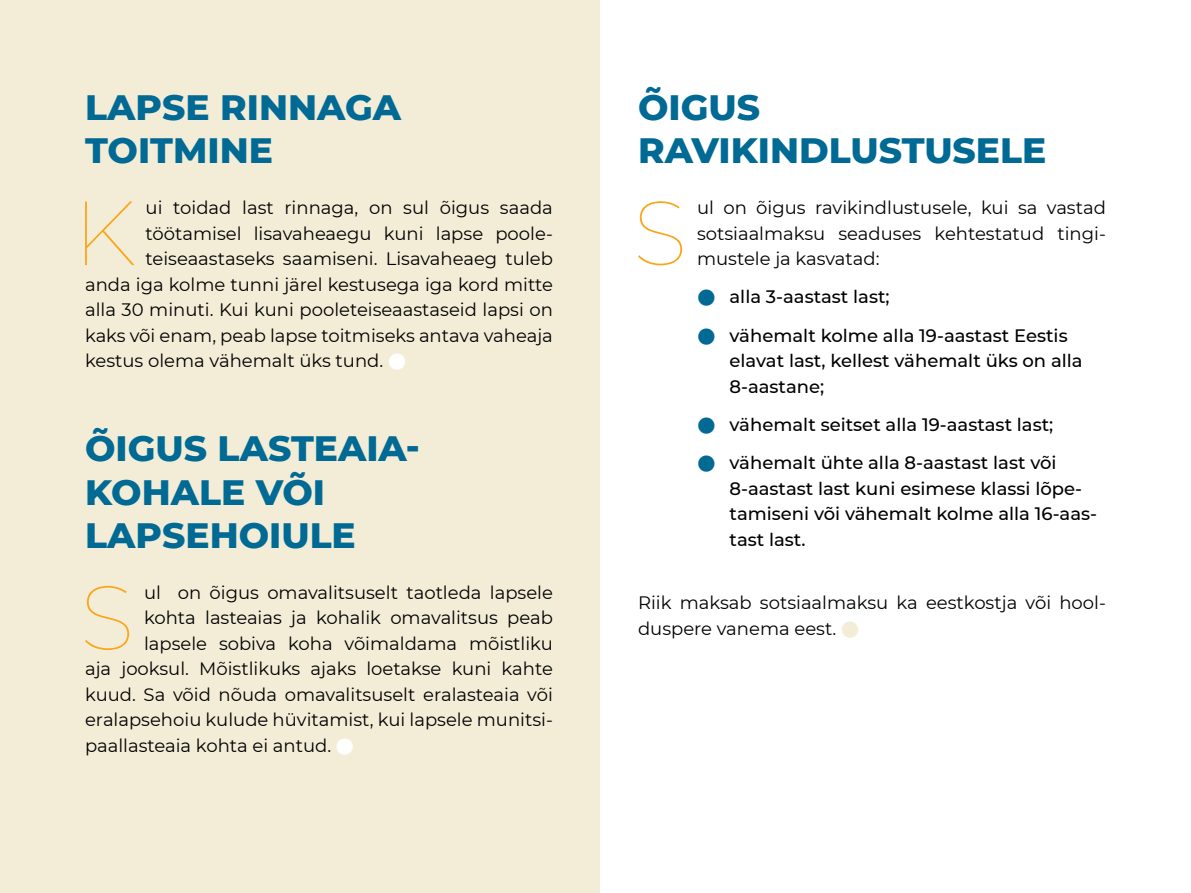
<style>
.page{position:relative;width:1191px;height:893px;background:#fff}
.page>*{position:absolute;margin:0;border:0;box-sizing:border-box;transform-origin:0 0}
.t1{font:100 90.9px "Montserrat";color:#faa61a}
.t2{font:800 36px/43.2px "Montserrat";color:#016a94}
.t3{font:18px/25.5px "Montserrat";color:#000;text-align:justify}
.t4{font:500 18px/25.5px "Montserrat";color:#000}
.s1{color:#f3edd7}
.s2{font-family:"Core Sans N Condensed";font-weight:700;color:#fff}
.s3{color:#fff}
.s4{font-family:"Core Sans N Condensed";font-weight:700;color:#016a94}
.s5{font-family:"Core Sans N Condensed";font-weight:700;color:#f3edd7}
</style>
<div class="page">
<div style="left:0;top:0;width:600px;height:893px;background:#f3edd7"></div>
<h2 class="t2" style="left:85px;top:84px;width:317px">LAPSE RINNAGA<br>TOITMINE</h2>
<h1 class="t1" style="left:73px;top:172px;width:82px">K<span class="s1">I</span></h1>
<p class="t3" style="left:146px;top:194px;width:409px">ui toidad last rinnaga, on sul õigus saada</p>
<p class="t3" style="left:146px;top:220px;width:409px">töötamisel lisavaheaegu kuni lapse poole-</p>
<p class="t3" style="left:146px;top:245px;width:409px">teiseaastaseks saamiseni. Lisavaheaeg tuleb</p>
<p class="t3" style="left:85px;top:271px;width:469px">anda iga kolme tunni järel kestusega iga kord mitte</p>
<p class="t3" style="left:85px;top:296px;width:469px">alla 30 minuti. Kui kuni pooleteiseaastaseid lapsi on</p>
<p class="t3" style="left:85px;top:322px;width:469px">kaks või enam, peab lapse toitmiseks antava vaheaja</p>
<p class="t3" style="left:85px;top:347px;width:322px">kestus olema vähemalt üks tund. <span class="s2">●</span></p>
<h2 class="t2" style="left:85px;top:425px;width:337px">ÕIGUS LASTEAIA-<br>KOHALE VÕI<br>LAPSEHOIULE</h2>
<h1 class="t1" style="left:80px;top:557px;width:74px">S<span class="s1">I</span></h1>
<p class="t3" style="left:144px;top:579px;width:410px">ul on õigus omavalitsuselt taotleda lapsele</p>
<p class="t3" style="left:144px;top:604px;width:410px">kohta lasteaias ja kohalik omavalitsus peab</p>
<p class="t3" style="left:144px;top:630px;width:410px">lapsele sobiva koha võimaldama mõistliku</p>
<p class="t3" style="left:85px;top:655px;width:469px">aja jooksul. Mõistlikuks ajaks loetakse kuni kahte</p>
<p class="t3" style="left:85px;top:681px;width:469px">kuud. Sa võid nõuda omavalitsuselt eralasteaia või</p>
<p class="t3" style="left:85px;top:706px;width:469px">eralapsehoiu kulude hüvitamist, kui lapsele munitsi-</p>
<p class="t3" style="left:85px;top:732px;width:270px">paallasteaia kohta ei antud. <span class="s2">●</span></p>
<h2 class="t2" style="left:638px;top:84px;width:410px">ÕIGUS<br>RAVIKINDLUSTUSELE</h2>
<h1 class="t1" style="left:633px;top:172px;width:74px">S<span class="s3">I</span></h1>
<p class="t3" style="left:697px;top:194px;width:410px">ul on õigus ravikindlustusele, kui sa vastad sotsiaalmaksu seaduses kehtestatud tingi&shy;mustele ja kasvatad:</p>
<p class="t4" style="left:697px;top:283px;width:193px"><span class="s4">●</span> alla 3-aastast last;</p>
<p class="t4" style="left:729px;top:322px;width:354px;text-indent:-32px"><span class="s4">●</span> vähemalt kolme alla 19-aastast Eestis elavat last, kellest vähemalt üks on alla<br>8-aastane;</p>
<p class="t4" style="left:697px;top:411px;width:357px"><span class="s4">●</span> vähemalt seitset alla 19-aastast last;</p>
<p class="t4" style="left:729px;top:449px;width:369px;text-indent:-32px"><span class="s4">●</span> vähemalt ühte alla 8-aastast last või 8-aastast last kuni esimese klassi lõpe&shy;tamiseni või vähemalt kolme alla 16-aas&shy;tast last.</p>
<p class="t3" style="left:638px;top:590px;width:469px">Riik maksab sotsiaalmaksu ka eestkostja või hool&shy;duspere vanema eest. <span class="s5">●</span></p>
</div>
